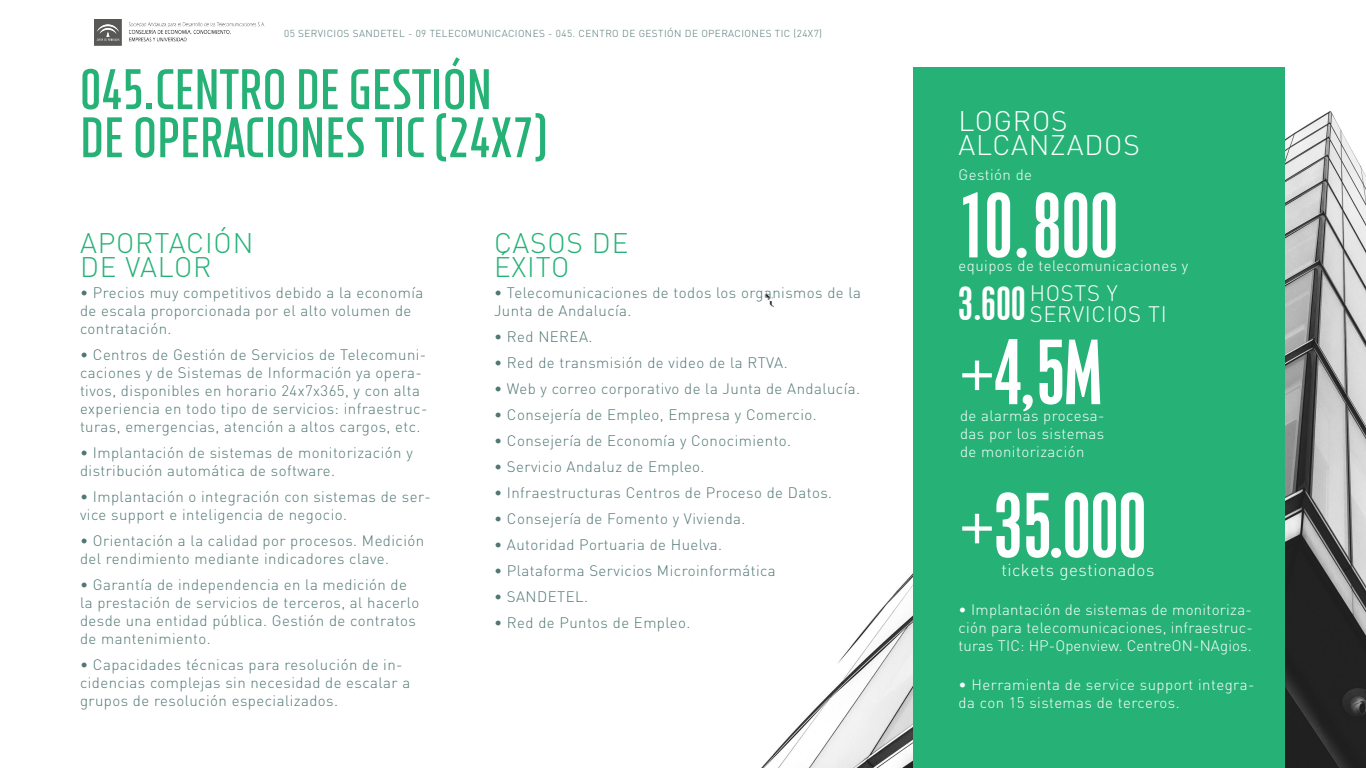
<style>
.page{position:relative;width:1366px;height:768px;background:#fff}
.page>*{position:absolute;margin:0;border:0;box-sizing:border-box;transform-origin:0 0}
.t1{font:condensed 78.7px "Placard";color:#fff}
.t2{font:700 condensed 56px "XXII Neue Norm";color:#26b277}
.t3{font:condensed 55.2px "Placard";color:#fff}
.t4{font:condensed 40.6px "Placard";color:#fff}
.TEXTO{font:300 28px "DIN Pro";letter-spacing:.03em;color:#26b277}
.TEXTO-2{font:300 28px "DIN Pro";letter-spacing:.03em;color:#fff}
.TEXTO-3{font:300 22.1px "DIN Pro";letter-spacing:.03em;color:#fff}
.TEXTO-4{font:300 17px "DIN Pro";letter-spacing:.03em;color:#fff}
.TEXTO-5{font:300 15px/18px "DIN Pro";letter-spacing:.03em;color:#517774}
.TEXTO-6{font:300 15px/18px "DIN Pro";letter-spacing:.03em;color:#fff}
.TEXTO-7{font:300 10px "DIN Pro";letter-spacing:.04em;color:#517774}
</style>
<div class="page">
<img style="left:761px;top:67px;width:605px;height:701px">
<div style="left:914px;top:67px;width:372px;height:701px;background:#26b277"></div>
<img style="left:94px;top:20px;width:170px;height:26px">
<p class="TEXTO-7" style="left:284px;top:27px;width:539px">05 SERVICIOS SANDETEL - 09 TELECOMUNICACIONES - 045. CENTRO DE GESTIÓN DE OPERACIONES TIC (24X7)</p>
<p class="t2" style="left:80px;top:56px;width:414px">045.CENTRO DE GESTIÓN</p>
<p class="t2" style="left:80px;top:104px;width:469px">DE OPERACIONES TIC (24X7)</p>
<p class="TEXTO" style="left:80px;top:224px;width:175px">APORTACIÓN</p>
<p class="TEXTO" style="left:80px;top:248px;width:133px">DE VALOR</p>
<p class="TEXTO-5" style="left:80px;top:283px;width:345px">• Precios muy competitivos debido a la economía de escala proporcionada por el alto volumen de contratación.</p>
<p class="TEXTO-5" style="left:80px;top:345px;width:349px">• Centros de Gestión de Servicios de Telecomuni&shy;caciones y de Sistemas de Información ya opera&shy;tivos, disponibles en horario 24x7x365, y con alta experiencia en todo tipo de servicios: infraestruc&shy;turas, emergencias, atención a altos cargos, etc.</p>
<p class="TEXTO-5" style="left:80px;top:443px;width:334px">• Implantación de sistemas de monitorización y distribución automática de software.</p>
<p class="TEXTO-5" style="left:80px;top:487px;width:353px">• Implantación o integración con sistemas de ser&shy;vice support e inteligencia de negocio.</p>
<p class="TEXTO-5" style="left:80px;top:531px;width:346px">• Orientación a la calidad por procesos. Medición del rendimiento mediante indicadores clave.</p>
<p class="TEXTO-5" style="left:80px;top:575px;width:341px">• Garantía de independencia en la medición de la prestación de servicios de terceros, al hacerlo desde una entidad pública. Gestión de contratos de mantenimiento.</p>
<p class="TEXTO-5" style="left:80px;top:655px;width:332px">• Capacidades técnicas para resolución de in&shy;cidencias complejas sin necesidad de escalar a grupos de resolución especializados.</p>
<p class="TEXTO" style="left:494px;top:224px;width:136px">CASOS DE</p>
<p class="TEXTO" style="left:494px;top:248px;width:77px">ÉXITO</p>
<p class="TEXTO-5" style="left:494px;top:283px;width:369px">• Telecomunicaciones de todos los organismos de la<br>Junta de Andalucía.</p>
<p class="TEXTO-5" style="left:494px;top:327px;width:100px">• Red NEREA.</p>
<p class="TEXTO-5" style="left:494px;top:353px;width:295px">• Red de transmisión de video de la RTVA.</p>
<p class="TEXTO-5" style="left:494px;top:379px;width:368px">• Web y correo corporativo de la Junta de Andalucía.</p>
<p class="TEXTO-5" style="left:494px;top:405px;width:324px">• Consejería de Empleo, Empresa y Comercio.</p>
<p class="TEXTO-5" style="left:494px;top:431px;width:299px">• Consejería de Economía y Conocimiento.</p>
<p class="TEXTO-5" style="left:494px;top:457px;width:212px">• Servicio Andaluz de Empleo.</p>
<p class="TEXTO-5" style="left:494px;top:483px;width:340px">• Infraestructuras Centros de Proceso de Datos.</p>
<p class="TEXTO-5" style="left:494px;top:509px;width:253px">• Consejería de Fomento y Vivienda.</p>
<p class="TEXTO-5" style="left:494px;top:535px;width:230px">• Autoridad Portuaria de Huelva.</p>
<p class="TEXTO-5" style="left:494px;top:561px;width:283px">• Plataforma Servicios Microinformática</p>
<p class="TEXTO-5" style="left:494px;top:587px;width:96px">• SANDETEL.</p>
<p class="TEXTO-5" style="left:494px;top:613px;width:198px">• Red de Puntos de Empleo.</p>
<p class="TEXTO-2" style="left:959px;top:102px;width:111px">LOGROS</p>
<p class="TEXTO-2" style="left:959px;top:126px;width:183px">ALCANZADOS</p>
<p class="t1" style="left:959px;top:177px;width:161px">10.800</p>
<p class="TEXTO-6" style="left:959px;top:165px;width:75px">Gestión de</p>
<p class="TEXTO-6" style="left:959px;top:256px;width:231px">equipos de telecomunicaciones y</p>
<p class="TEXTO-3" style="left:1030px;top:278px;width:90px">HOSTS Y</p>
<p class="TEXTO-3" style="left:1030px;top:299px;width:139px">SERVICIOS TI</p>
<p class="t4" style="left:959px;top:278px;width:68px">3.600</p>
<p class="t1" style="left:994px;top:324px;width:109px">4,5M</p>
<p class="t3" style="left:959px;top:342px;width:38px">+</p>
<p class="TEXTO-6" style="left:960px;top:406px;width:146px">de alarmas procesa&shy;das por los sistemas</p>
<p class="TEXTO-6" style="left:960px;top:442px;width:126px">de monitorización</p>
<p class="t1" style="left:994px;top:477px;width:153px">35.000</p>
<p class="t3" style="left:959px;top:495px;width:38px">+</p>
<p class="TEXTO-4" style="left:1001px;top:558px;width:155px">tickets gestionados</p>
<p class="TEXTO-6" style="left:959px;top:600px;width:296px;text-align:justify">• Implantación de sistemas de monitoriza&shy;ción para telecomunicaciones, infraestruc&shy;turas TIC: HP-Openview. CentreON-NAgios.</p>
<p class="TEXTO-6" style="left:959px;top:675px;width:297px">• Herramienta de service support integra&shy;da con 15 sistemas de terceros.</p>
</div>
